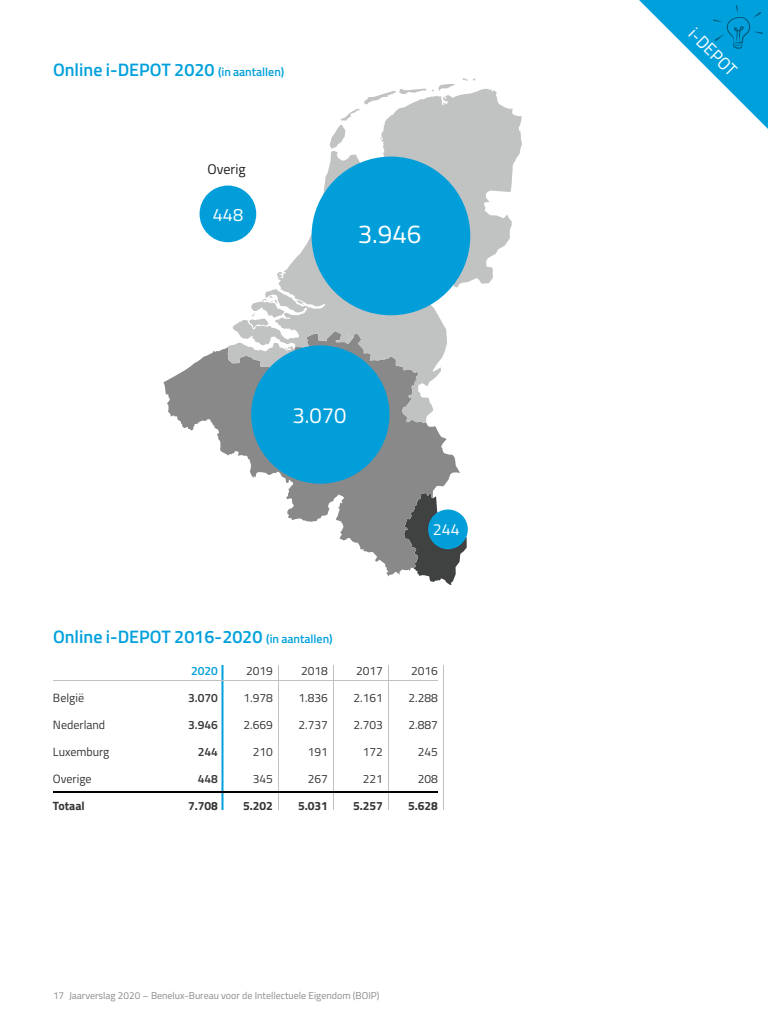
<style>
.page{position:relative;width:768px;height:1024px;background:#fff}
.page>*{position:absolute;margin:0;border:0;box-sizing:border-box;transform-origin:0 0}
.t1{font:26px "Titillium";color:#fff}
.t2{font:22px "Titillium";color:#fff}
.t3{font:600 18px "Titillium";color:#00a0dc}
.t4{font:18px "Titillium";color:#fff}
.t5{font:17.5px "Titillium Regular Upright";color:#fff}
.t6{font:16px "Titillium";color:#fff}
.t7{font:14px "Titillium";color:#1e1e1c}
.t8{font:12px "Titillium";color:#353535}
.t9{font:700 12px "Titillium";color:#353535}
.t10{font:600 12px "Titillium";color:#353535}
.t11{font:600 12px "Titillium";color:#00a0dc}
.t12{font:10px "Titillium";color:#8b8b8b}
.s1{font-size:12px}
</style>
<div class="page">
<hr style="left:333px;top:665px;width:1px;height:145px;background:#c1c1c1">
<hr style="left:278px;top:665px;width:1px;height:145px;background:#c1c1c1">
<hr style="left:443px;top:665px;width:1px;height:145px;background:#c1c1c1">
<hr style="left:388px;top:665px;width:1px;height:145px;background:#c1c1c1">
<hr style="left:222px;top:665px;width:2px;height:145px;background:#00a0dc">
<svg style="left:429px;top:513px;width:38px;height:72px"></svg>
<svg style="left:163px;top:347px;width:297px;height:230px"></svg>
<svg style="left:228px;top:345px;width:5px;height:22px"></svg>
<svg style="left:233px;top:89px;width:289px;height:334px"></svg>
<svg style="left:462px;top:78px;width:14px;height:3px"></svg>
<svg style="left:330px;top:84px;width:125px;height:65px"></svg>
<div style="left:251px;top:345px;width:139px;height:139px;background:#019eda;border-radius:50%"></div>
<div style="left:312px;top:157px;width:158px;height:158px;background:#019eda;border-radius:50%"></div>
<div style="left:200px;top:186px;width:56px;height:56px;background:#019eda;border-radius:50%"></div>
<div style="left:428px;top:510px;width:40px;height:39px;background:#019eda;border-radius:50%"></div>
<svg style="left:639px;top:0;width:129px;height:129px"></svg>
<hr style="left:53px;top:680px;width:385px;height:1px;background:#c1c1c1">
<hr style="left:53px;top:791px;width:385px;height:2px;background:#000">
<h3 class="t3" style="left:53px;top:56px;width:233px">Online i-DEPOT 2020 <span class="s1">(in aantallen)</span></h3>
<p class="t7" style="left:208px;top:159px;width:40px">Overig</p>
<h3 class="t4" style="left:213px;top:201px;width:32px">448</h3>
<h1 class="t1" style="left:358px;top:215px;width:65px">3.946</h1>
<h2 class="t2" style="left:292px;top:399px;width:56px">3.070</h2>
<h3 class="t6" style="left:433px;top:518px;width:28px">244</h3>
<h3 class="t3" style="left:53px;top:623px;width:281px">Online i-DEPOT 2016-2020 <span class="s1">(in aantallen)</span></h3>
<p class="t11" style="left:191px;top:662px;width:28px">2020</p>
<p class="t8" style="left:246px;top:662px;width:28px">2019</p>
<p class="t8" style="left:301px;top:662px;width:28px">2018</p>
<p class="t8" style="left:356px;top:662px;width:28px">2017</p>
<p class="t8" style="left:411px;top:662px;width:28px">2016</p>
<p class="t8" style="left:53px;top:689px;width:33px">België</p>
<p class="t10" style="left:188px;top:689px;width:31px">3.070</p>
<p class="t8" style="left:244px;top:689px;width:31px">1.978</p>
<p class="t8" style="left:299px;top:689px;width:31px">1.836</p>
<p class="t8" style="left:354px;top:689px;width:31px">2.161</p>
<p class="t8" style="left:409px;top:689px;width:31px">2.288</p>
<p class="t8" style="left:53px;top:716px;width:54px">Nederland</p>
<p class="t10" style="left:188px;top:716px;width:31px">3.946</p>
<p class="t8" style="left:244px;top:716px;width:31px">2.669</p>
<p class="t8" style="left:299px;top:716px;width:31px">2.737</p>
<p class="t8" style="left:354px;top:716px;width:31px">2.703</p>
<p class="t8" style="left:409px;top:716px;width:31px">2.887</p>
<p class="t8" style="left:53px;top:743px;width:58px">Luxemburg</p>
<p class="t10" style="left:198px;top:743px;width:22px">244</p>
<p class="t8" style="left:253px;top:743px;width:22px">210</p>
<p class="t8" style="left:308px;top:743px;width:22px">191</p>
<p class="t8" style="left:363px;top:743px;width:22px">172</p>
<p class="t8" style="left:418px;top:743px;width:22px">245</p>
<p class="t8" style="left:53px;top:770px;width:40px">Overige</p>
<p class="t10" style="left:198px;top:770px;width:22px">448</p>
<p class="t8" style="left:253px;top:770px;width:22px">345</p>
<p class="t8" style="left:308px;top:770px;width:22px">267</p>
<p class="t8" style="left:363px;top:770px;width:22px">221</p>
<p class="t8" style="left:418px;top:770px;width:22px">208</p>
<p class="t9" style="left:53px;top:797px;width:33px">Totaal</p>
<p class="t9" style="left:188px;top:797px;width:31px">7.708</p>
<p class="t9" style="left:243px;top:797px;width:31px">5.202</p>
<p class="t9" style="left:298px;top:797px;width:31px">5.031</p>
<p class="t9" style="left:353px;top:797px;width:31px">5.257</p>
<p class="t9" style="left:408px;top:797px;width:31px">5.628</p>
<p class="t12" style="left:53px;top:988px;width:328px">17 Jaarverslag 2020 – Benelux-Bureau voor de Intellectuele Eigendom (BOIP)</p>
<h3 class="t5" style="left:701px;top:21px;width:61px;rotate:45deg">i-DEPOT</h3>
</div>
